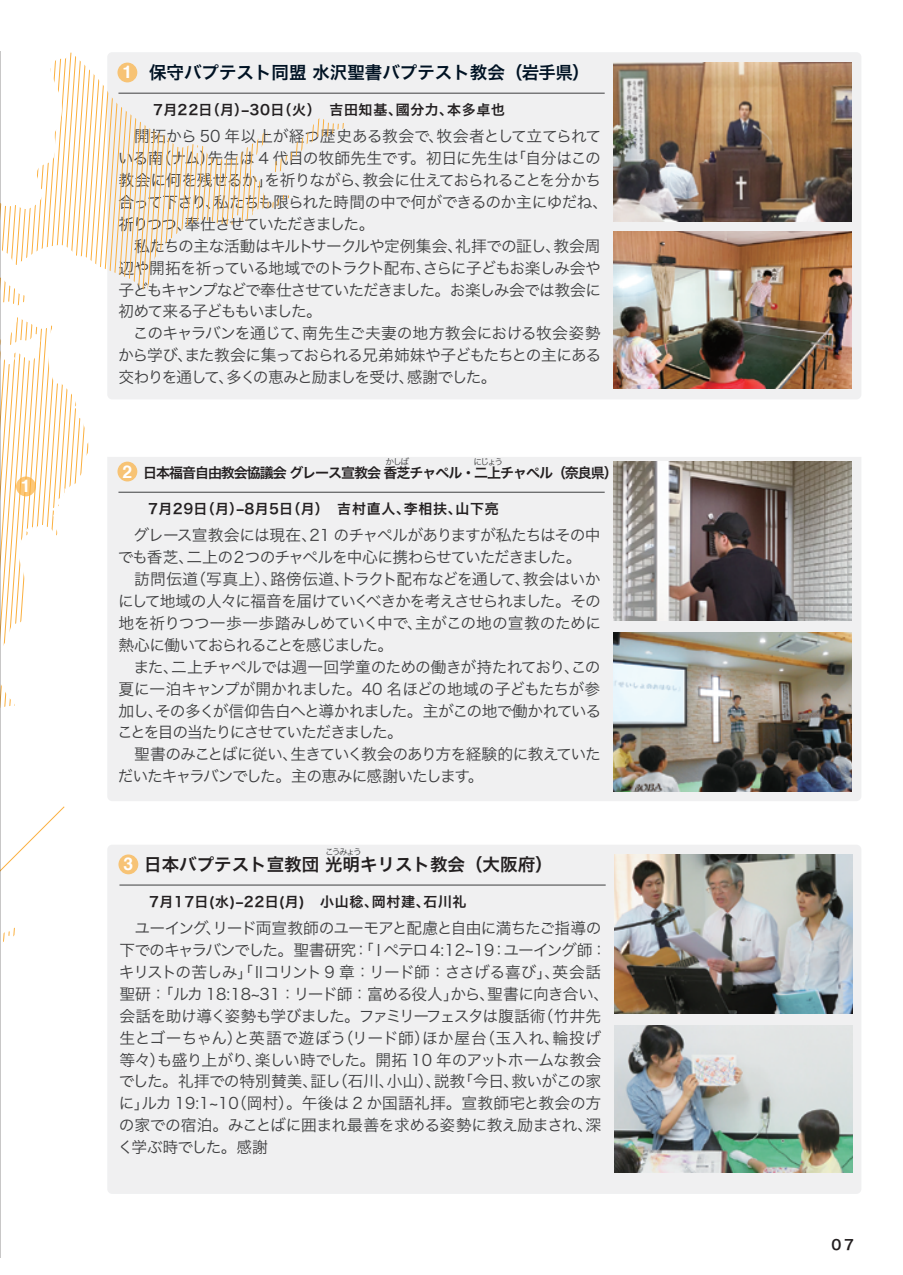
<style>
.page{position:relative;width:903px;height:1275px;background:#fff}
.page>*{position:absolute;margin:0;border:0;box-sizing:border-box;transform-origin:0 0}
.t1{font:17.5px "Hira Kaku Pro N W6";color:#001223}
.t2{font:17.5px "Hira Kaku Pro N W6";color:#231f20}
.t3{font:700 17.5px "Helvetica";color:#fff}
.t4{font:15.75px/21.9px "Hira Kaku Pro N W3";letter-spacing:-.05em;color:#3e3e3f}
.t5{font:14px "Hira Kaku Pro N W6";letter-spacing:-.075em;color:#231f20}
.t6{font:14px "Hira Kaku Pro N W6";letter-spacing:.045em;color:#231f20}
.t7{font:14px "Hira Kaku Pro N W6";letter-spacing:.05em;color:#231f20}
.t8{font:14px "Hira Kaku Pro N W6";letter-spacing:.04em;color:#231f20}
.t9{font:14px "Hira Kaku Pro N W6";letter-spacing:.015em;color:#231f20}
.t10{font:8.75px "Hira Kaku Pro N W3";letter-spacing:-.175em;color:#3e3e3f}
</style>
<div class="page">
<div style="left:107px;top:52px;width:754px;height:347px;background:#f0f0f1;border-radius:5px"></div>
<div style="left:540px;top:457px;width:321px;height:344px;background:#f0f0f1"></div>
<div style="left:107px;top:845px;width:754px;height:349px;background:#f0f0f1;border-radius:5px"></div>
<hr style="left:119px;top:885px;width:487px;height:1px;background:#3e3e3f">
<img style="left:615px;top:854px;width:238px;height:159px">
<img style="left:615px;top:1025px;width:238px;height:147px">
<hr style="left:118px;top:492px;width:487px;height:1px;background:#3e3e3f">
<img style="left:614px;top:462px;width:238px;height:158px">
<img style="left:614px;top:632px;width:238px;height:159px">
<hr style="left:118px;top:93px;width:487px;height:1px;background:#3e3e3f">
<img style="left:614px;top:63px;width:238px;height:158px">
<img style="left:614px;top:231px;width:238px;height:158px">
<svg style="left:0;top:58px;width:293px;height:234px"></svg>
<svg style="left:407px;top:457px;width:8px;height:429px"></svg>
<svg style="left:415px;top:457px;width:10px;height:429px"></svg>
<svg style="left:425px;top:457px;width:10px;height:429px"></svg>
<svg style="left:435px;top:457px;width:10px;height:429px"></svg>
<svg style="left:445px;top:457px;width:10px;height:429px"></svg>
<svg style="left:455px;top:457px;width:85px;height:429px"></svg>
<svg style="left:258px;top:457px;width:8px;height:429px"></svg>
<svg style="left:266px;top:457px;width:10px;height:429px"></svg>
<svg style="left:276px;top:457px;width:10px;height:429px"></svg>
<svg style="left:286px;top:457px;width:10px;height:429px"></svg>
<svg style="left:296px;top:457px;width:10px;height:429px"></svg>
<svg style="left:306px;top:457px;width:101px;height:429px"></svg>
<div style="left:109px;top:457px;width:9px;height:344px;background:#f0f0f1"></div>
<svg style="left:118px;top:457px;width:9px;height:429px"></svg>
<svg style="left:127px;top:457px;width:10px;height:429px"></svg>
<svg style="left:137px;top:457px;width:10px;height:429px"></svg>
<svg style="left:147px;top:457px;width:10px;height:429px"></svg>
<svg style="left:157px;top:457px;width:101px;height:429px"></svg>
<svg style="left:75px;top:401px;width:34px;height:398px"></svg>
<svg style="left:0;top:352px;width:75px;height:753px"></svg>
<p class="t3" style="left:21px;top:479px;width:11px">1</p>
<p class="t3" style="left:122px;top:65px;width:11px">1</p>
<p class="t1" style="left:149px;top:57px;width:442px">保守バプテスト同盟 水沢聖書バプテスト教会（岩手県）</p>
<p class="t7" style="left:153px;top:97px;width:353px">7月22日（月）‒30日（火）　吉田知基、國分力、本多卓也</p>
<p class="t4" style="left:118px;top:124px;width:492px">　開拓から 50 年以上が経つ歴史ある教会で、牧会者として立てられている南（ナム）先生は 4 代目の牧師先生です。初日に先生は「自分はこの教会に何を残せるか」を祈りながら、教会に仕えておられることを分かち合って下さり、私たちも限られた時間の中で何ができるのか主にゆだね、祈りつつ、奉仕させていただきました。<br>　私たちの主な活動はキルトサークルや定例集会、礼拝での証し、教会周辺や開拓を祈っている地域でのトラクト配布、さらに子どもお楽しみ会や子どもキャンプなどで奉仕させていただきました。お楽しみ会では教会に初めて来る子どももいました。<br>　このキャラバンを通じて、南先生ご夫妻の地方教会における牧会姿勢から学び、また教会に集っておられる兄弟姉妹や子どもたちとの主にある交わりを通して、多くの恵みと励ましを受け、感謝でした。</p>
<p class="t3" style="left:122px;top:464px;width:11px">2</p>
<p class="t10" style="left:386px;top:454px;width:25px">かしば</p>
<p class="t10" style="left:473px;top:454px;width:31px">にじょう</p>
<p class="t5" style="left:143px;top:460px;width:476px">日本福音自由教会協議会 グレース宣教会 香芝チャペル・二上チャペル（奈良県）</p>
<p class="t6" style="left:148px;top:496px;width:352px">7月29日（月）‒8月5日（月）　吉村直人、李相扶、山下亮</p>
<p class="t4" style="left:117px;top:523px;width:485px">　グレース宣教会には現在、21 のチャペルがありますが私たちはその中でも香芝、二上の２つのチャペルを中心に携わらせていただきました。<br>　訪問伝道（写真上）、路傍伝道、トラクト配布などを通して、教会はいかにして地域の人々に福音を届けていくべきかを考えさせられました。その地を祈りつつ一歩一歩踏みしめていく中で、主がこの地の宣教のために熱心に働いておられることを感じました。<br>　また、二上チャペルでは週一回学童のための働きが持たれており、この夏に一泊キャンプが開かれました。40 名ほどの地域の子どもたちが参加し、その多くが信仰告白へと導かれました。主がこの地で働かれていることを目の当たりにさせていただきました。<br>　聖書のみことばに従い、生きていく教会のあり方を経験的に教えていただいたキャラバンでした。主の恵みに感謝いたします。</p>
<p class="t3" style="left:123px;top:857px;width:11px">3</p>
<p class="t10" style="left:325px;top:844px;width:38px">こうみょう</p>
<p class="t8" style="left:149px;top:889px;width:319px">7月17日(水)‒22日(月)　小山稔、岡村建、石川礼</p>
<p class="t2" style="left:144px;top:848px;width:410px">日本バプテスト宣教団 光明キリスト教会（大阪府）</p>
<p class="t4" style="left:118px;top:916px;width:493px">　ユーイング、リード両宣教師のユーモアと配慮と自由に満ちたご指導の下でのキャラバンでした。聖書研究：「Ⅰペテロ 4:12~19：ユーイング師：キリストの苦しみ」「Ⅱコリント 9 章：リード師：ささげる喜び」、英会話聖研：「ルカ 18:18~31：リード師：富める役人」から、聖書に向き合い、会話を助け導く姿勢も学びました。ファミリーフェスタは腹話術（竹井先生とゴーちゃん）と英語で遊ぼう（リード師）ほか屋台（玉入れ、輪投げ等々）も盛り上がり、楽しい時でした。開拓 10 年のアットホームな教会でした。礼拝での特別賛美、証し（石川、小山）、説教「今日、救いがこの家に」ルカ 19:1~10（岡村）。午後は 2 か国語礼拝。宣教師宅と教会の方の家での宿泊。みことばに囲まれ最善を求める姿勢に教え励まされ、深く学ぶ時でした。感謝</p>
<p class="t9" style="left:831px;top:1232px;width:24px">07</p>
</div>
